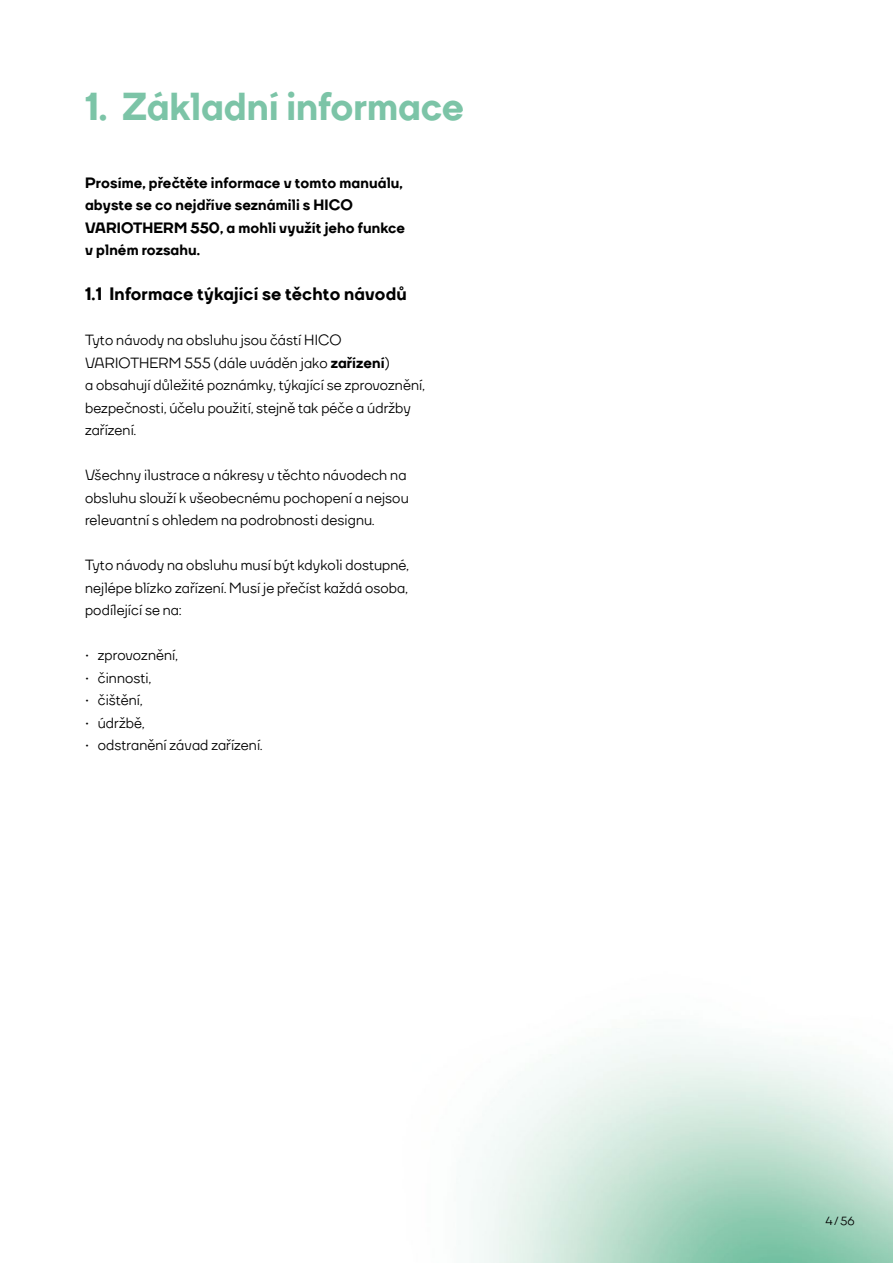
<style>
.page{position:relative;width:893px;height:1263px;background:#fff}
.page>*{position:absolute;margin:0;border:0;box-sizing:border-box;transform-origin:0 0}
.t1{font:800 39px "TT Firs";color:#7cc4a7}
.t2{font:800 18px "TT Firs";letter-spacing:.01em;color:#000}
.t3{font:500 15px/22.5px "TT Firs";letter-spacing:.01em;color:#000}
.t4{font:800 15px/22.5px "TT Firs";letter-spacing:.01em;color:#000}
.t5{font:500 12px "TT Firs";color:#000}
.s1{font-weight:800}
</style>
<div class="page">
<h1 class="t1" style="left:85px;top:82px;width:381px">1. Základní informace</h1>
<p class="t4" style="left:85px;top:171px;width:321px">Prosíme, přečtěte informace v tomto manuálu, abyste se co nejdříve seznámili s HICO VARIOTHERM 550, a mohli využít jeho funkce v plném rozsahu.</p>
<p class="t2" style="left:85px;top:282px;width:323px">1.1 Informace týkající se těchto návodů</p>
<p class="t3" style="left:85px;top:329px;width:341px">Tyto návody na obsluhu jsou částí HICO VARIOTHERM 555 (dále uváděn jako <span class="s1">zařízení</span>)<br>a obsahují důležité poznámky, týkající se zprovoznění, bezpečnosti, účelu použití, stejně tak péče a údržby zařízení.</p>
<p class="t3" style="left:85px;top:464px;width:325px">Všechny ilustrace a nákresy v těchto návodech na obsluhu slouží k všeobecnému pochopení a nejsou relevantní s ohledem na podrobnosti designu.</p>
<p class="t3" style="left:85px;top:554px;width:325px;text-align:justify">Tyto návody na obsluhu musí být kdykoli dostupné, nejlépe blízko zařízení. Musí je přečíst každá osoba, podílející se na:</p>
<p class="t3" style="left:85px;top:644px;width:94px">• zprovoznění,</p>
<p class="t3" style="left:85px;top:666px;width:68px">• činnosti,</p>
<p class="t3" style="left:85px;top:689px;width:59px">• čištění,</p>
<p class="t3" style="left:85px;top:711px;width:61px">• údržbě,</p>
<p class="t3" style="left:85px;top:734px;width:179px">• odstranění závad zařízení.</p>
<p class="t5" style="left:825px;top:1213px;width:31px">4/56</p>
</div>
